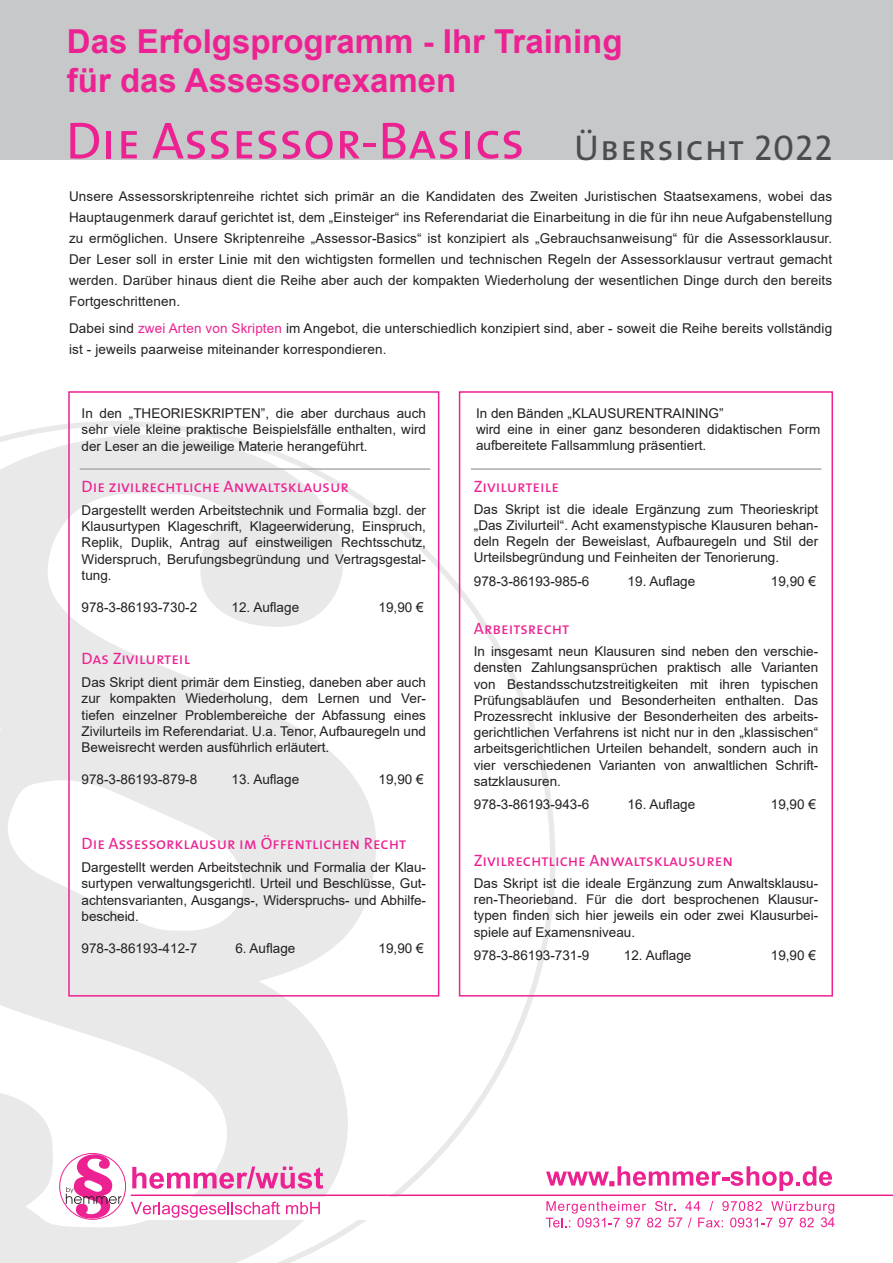
<style>
.page{position:relative;width:893px;height:1263px;background:#fff}
.page>*{position:absolute;margin:0;border:0;box-sizing:border-box;transform-origin:0 0}
.t1{font:52.5px "The Mix Caps";color:#ed2292}
.t2{font:36px "The Mix Caps";letter-spacing:.03em;color:#4b4c4d}
.t3{font:700 33px/39.6px "Arial";color:#ed2292}
.t4{font:16.5px "The Mix Caps";color:#ed2292}
.t5{font:13.5px/16.2px "Arial";color:#231f20;text-align:justify}
.t6{font:13.5px "Arial";color:#ed2292}
.s1{color:#ed2292}
</style>
<div class="page">
<svg style="left:0;top:421px;width:555px;height:842px"></svg>
<div style="left:0;top:0;width:893px;height:160px;background:#c7c8ca"></div>
<div style="left:124px;top:1197px;width:332px;height:23px;background:#fff"></div>
<svg style="left:132px;top:1166px;width:191px;height:23px"></svg>
<svg style="left:131px;top:1201px;width:149px;height:17px"></svg>
<svg style="left:286px;top:1202px;width:34px;height:12px"></svg>
<hr style="left:131px;top:1194px;width:762px;height:2px;background:#ed2292">
<svg style="left:546px;top:1201px;width:129px;height:26px"></svg>
<svg style="left:685px;top:1201px;width:149px;height:26px"></svg>
<svg style="left:546px;top:1166px;width:286px;height:25px"></svg>
<div style="left:68px;top:391px;width:371px;height:605px;border:2px solid #ed2292"></div>
<div style="left:459px;top:391px;width:374px;height:605px;border:2px solid #ed2292"></div>
<hr style="left:80px;top:468px;width:350px;height:2px;background:#aaabaf">
<hr style="left:471px;top:468px;width:350px;height:2px;background:#aaabaf">
<svg style="left:66px;top:1154px;width:55px;height:64px"></svg>
<div style="left:59px;top:1153px;width:66px;height:66px;border:1px solid #ed2292;border-radius:50%"></div>
<h3 class="t3" style="left:67px;top:22px;width:557px">Das Erfolgsprogramm - Ihr Training für das Assessorexamen</h3>
<h1 class="t1" style="left:66px;top:107px;width:460px">Die Assessor-Basics</h1>
<h2 class="t2" style="left:574px;top:125px;width:260px">Übersicht 2022</h2>
<p class="t5" style="left:69px;top:186px;width:765px;line-height:21px">Unsere Assessorskriptenreihe richtet sich primär an die Kandidaten des Zweiten Juristischen Staatsexamens, wobei das Hauptaugenmerk darauf gerichtet ist, dem „Einsteiger“ ins Referendariat die Einarbeitung in die für ihn neue Aufgabenstellung zu ermöglichen. Unsere Skriptenreihe „Assessor-Basics“ ist konzipiert als „Gebrauchsanweisung“ für die Assessorklausur.<br>Der Leser soll in erster Linie mit den wichtigsten formellen und technischen Regeln der Assessorklausur vertraut gemacht werden. Darüber hinaus dient die Reihe aber auch der kompakten Wiederholung der wesentlichen Dinge durch den bereits Fortgeschrittenen.</p>
<p class="t5" style="left:69px;top:318px;width:765px;line-height:21px">Dabei sind <span class="s1">zwei Arten von Skripten</span> im Angebot, die unterschiedlich konzipiert sind, aber - soweit die Reihe bereits vollständig ist - jeweils paarweise miteinander korrespondieren.</p>
<p class="t5" style="left:82px;top:405px;width:346px">In den „THEORIESKRIPTEN”, die aber durchaus auch sehr viele kleine praktische Beispielsfälle enthalten, wird der Leser an die jeweilige Materie herangeführt.</p>
<p class="t4" style="left:82px;top:475px;width:269px">Die zivilrechtliche Anwaltsklausur</p>
<p class="t5" style="left:82px;top:502px;width:346px">Dargestellt werden Arbeitstechnik und Formalia bzgl. der Klausurtypen Klageschrift, Klageerwiderung, Einspruch, Replik, Duplik, Antrag auf einstweiligen Rechtsschutz, Widerspruch, Berufungsbegründung und Vertragsgestal&shy;tung.</p>
<p class="t5" style="left:82px;top:599px;width:117px">978-3-86193-730-2</p>
<p class="t5" style="left:232px;top:599px;width:69px">12. Auflage</p>
<p class="t5" style="left:379px;top:599px;width:47px">19,90 €</p>
<p class="t4" style="left:82px;top:647px;width:110px">Das Zivilurteil</p>
<p class="t5" style="left:82px;top:674px;width:346px">Das Skript dient primär dem Einstieg, daneben aber auch zur kompakten Wiederholung, dem Lernen und Ver&shy;tiefen einzelner Problembereiche der Abfassung eines Zivilurteils im Referendariat. U.a. Tenor, Aufbauregeln und Beweisrecht werden ausführlich erläutert.</p>
<p class="t5" style="left:82px;top:771px;width:117px">978-3-86193-879-8</p>
<p class="t5" style="left:232px;top:771px;width:69px">13. Auflage</p>
<p class="t5" style="left:379px;top:771px;width:47px">19,90 €</p>
<p class="t4" style="left:82px;top:832px;width:326px">Die Assessorklausur im Öffentlichen Recht</p>
<p class="t5" style="left:82px;top:859px;width:346px">Dargestellt werden Arbeitstechnik und Formalia der Klau&shy;surtypen verwaltungsgerichtl. Urteil und Beschlüsse, Gut&shy;achtensvarianten, Ausgangs-, Widerspruchs- und Abhilfe&shy;bescheid.</p>
<p class="t5" style="left:82px;top:940px;width:117px">978-3-86193-412-7</p>
<p class="t5" style="left:235px;top:940px;width:62px">6. Auflage</p>
<p class="t5" style="left:379px;top:940px;width:47px">19,90 €</p>
<p class="t5" style="left:476px;top:405px;width:346px;text-align:left">In den Bänden „KLAUSURENTRAINING”<br>wird eine in einer ganz besonderen didaktischen Form aufbereitete Fallsammlung präsentiert.</p>
<p class="t4" style="left:474px;top:475px;width:87px">Zivilurteile</p>
<p class="t5" style="left:474px;top:501px;width:346px">Das Skript ist die ideale Ergänzung zum Theorieskript „Das Zivilurteil“. Acht examenstypische Klausuren behan&shy;deln Regeln der Beweislast, Aufbauregeln und Stil der Urteilsbegründung und Feinheiten der Tenorierung.</p>
<p class="t5" style="left:474px;top:573px;width:117px">978-3-86193-985-6</p>
<p class="t5" style="left:628px;top:573px;width:69px">19. Auflage</p>
<p class="t5" style="left:771px;top:573px;width:47px">19,90 €</p>
<p class="t4" style="left:474px;top:618px;width:97px">Arbeitsrecht</p>
<p class="t5" style="left:474px;top:643px;width:346px">In insgesamt neun Klausuren sind neben den verschie&shy;densten Zahlungsansprüchen praktisch alle Varianten von Bestandsschutzstreitigkeiten mit ihren typischen Prüfungsabläufen und Besonderheiten enthalten. Das Prozessrecht inklusive der Besonderheiten des arbeits&shy;gerichtlichen Verfahrens ist nicht nur in den „klassischen“ arbeitsgerichtlichen Urteilen behandelt, sondern auch in vier verschiedenen Varianten von anwaltlichen Schrift&shy;satzklausuren.</p>
<p class="t5" style="left:474px;top:796px;width:117px">978-3-86193-943-6</p>
<p class="t5" style="left:628px;top:796px;width:69px">16. Auflage</p>
<p class="t5" style="left:771px;top:796px;width:47px">19,90 €</p>
<p class="t4" style="left:474px;top:849px;width:261px">Zivilrechtliche Anwaltsklausuren</p>
<p class="t5" style="left:474px;top:875px;width:346px">Das Skript ist die ideale Ergänzung zum Anwaltsklausu&shy;ren-Theorieband. Für die dort besprochenen Klausur&shy;typen finden sich hier jeweils ein oder zwei Klausurbei&shy;spiele auf Examensniveau.</p>
<p class="t5" style="left:474px;top:947px;width:117px">978-3-86193-731-9</p>
<p class="t5" style="left:624px;top:947px;width:69px">12. Auflage</p>
<p class="t5" style="left:771px;top:947px;width:47px">19,90 €</p>
<p class="t6" style="left:668px;top:1213px;width:17px">57</p>
<p class="t6" style="left:820px;top:1213px;width:17px">34</p>
</div>
